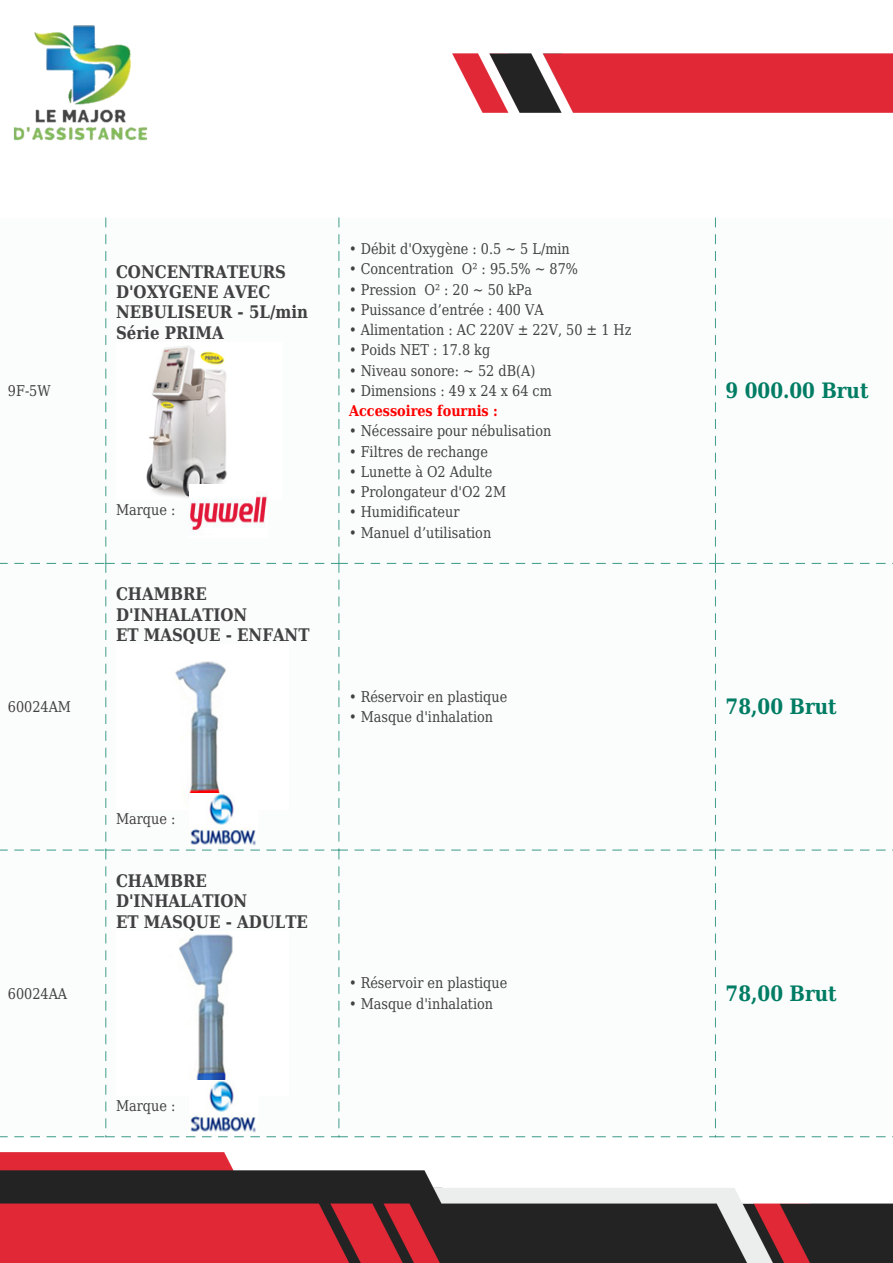
<style>
.page{position:relative;width:893px;height:1263px;background:#fff}
.page>*{position:absolute;margin:0;border:0;box-sizing:border-box;transform-origin:0 0}
.t1{font:700 21.3px "DejaVu Serif Condensed";color:#007c64;scale:.96 1}
.t2{font:700 17.4px/20.2px "DejaVu Serif Condensed";color:#414042;scale:.96 1}
.t3{font:14.85px "DejaVu Serif Condensed";color:#414042;scale:.96 1}
.t4{font:700 14.85px "DejaVu Serif Condensed";color:#f00;scale:.96 1}
</style>
<div class="page">
<img style="left:0;top:25px;width:893px;height:1238px">
<p class="t3" style="left:8px;top:379px;width:46px">9F-5W</p>
<p class="t2" style="left:116px;top:261px;width:201px">CONCENTRATEURS<br>D'OXYGENE AVEC<br>NEBULISEUR - 5L/min<br>Série PRIMA</p>
<p class="t3" style="left:116px;top:498px;width:63px">Marque :</p>
<p class="t3" style="left:349px;top:238px;width:231px">• Débit d'Oxygène : 0.5 ~ 5 L/min</p>
<p class="t3" style="left:349px;top:258px;width:240px">• Concentration O² : 95.5% ~ 87%</p>
<p class="t3" style="left:349px;top:278px;width:192px">• Pression O² : 20 ~ 50 kPa</p>
<p class="t3" style="left:349px;top:298px;width:204px">• Puissance d’entrée : 400 VA</p>
<p class="t3" style="left:349px;top:319px;width:296px">• Alimentation : AC 220V ± 22V, 50 ± 1 Hz</p>
<p class="t3" style="left:349px;top:339px;width:149px">• Poids NET : 17.8 kg</p>
<p class="t3" style="left:349px;top:359px;width:196px">• Niveau sonore: ~ 52 dB(A)</p>
<p class="t3" style="left:349px;top:379px;width:213px">• Dimensions : 49 x 24 x 64 cm</p>
<p class="t4" style="left:349px;top:399px;width:157px">Accessoires fournis :</p>
<p class="t3" style="left:349px;top:420px;width:212px">• Nécessaire pour nébulisation</p>
<p class="t3" style="left:349px;top:440px;width:146px">• Filtres de rechange</p>
<p class="t3" style="left:349px;top:460px;width:151px">• Lunette à O2 Adulte</p>
<p class="t3" style="left:349px;top:481px;width:165px">• Prolongateur d'O2 2M</p>
<p class="t3" style="left:349px;top:501px;width:117px">• Humidificateur</p>
<p class="t3" style="left:349px;top:521px;width:150px">• Manuel d’utilisation</p>
<h1 class="t1" style="left:726px;top:374px;width:150px">9 000.00 Brut</h1>
<p class="t2" style="left:116px;top:584px;width:203px">CHAMBRE<br>D'INHALATION<br>ET MASQUE - ENFANT</p>
<p class="t3" style="left:8px;top:695px;width:67px">60024AM</p>
<p class="t3" style="left:349px;top:685px;width:166px">• Réservoir en plastique</p>
<p class="t3" style="left:349px;top:705px;width:152px">• Masque d'inhalation</p>
<h1 class="t1" style="left:726px;top:690px;width:117px">78,00 Brut</h1>
<p class="t3" style="left:116px;top:808px;width:63px">Marque :</p>
<p class="t2" style="left:116px;top:870px;width:202px">CHAMBRE<br>D'INHALATION<br>ET MASQUE - ADULTE</p>
<p class="t3" style="left:8px;top:982px;width:63px">60024AA</p>
<p class="t3" style="left:349px;top:972px;width:166px">• Réservoir en plastique</p>
<p class="t3" style="left:349px;top:992px;width:152px">• Masque d'inhalation</p>
<h1 class="t1" style="left:726px;top:976px;width:117px">78,00 Brut</h1>
<p class="t3" style="left:116px;top:1094px;width:63px">Marque :</p>
</div>
